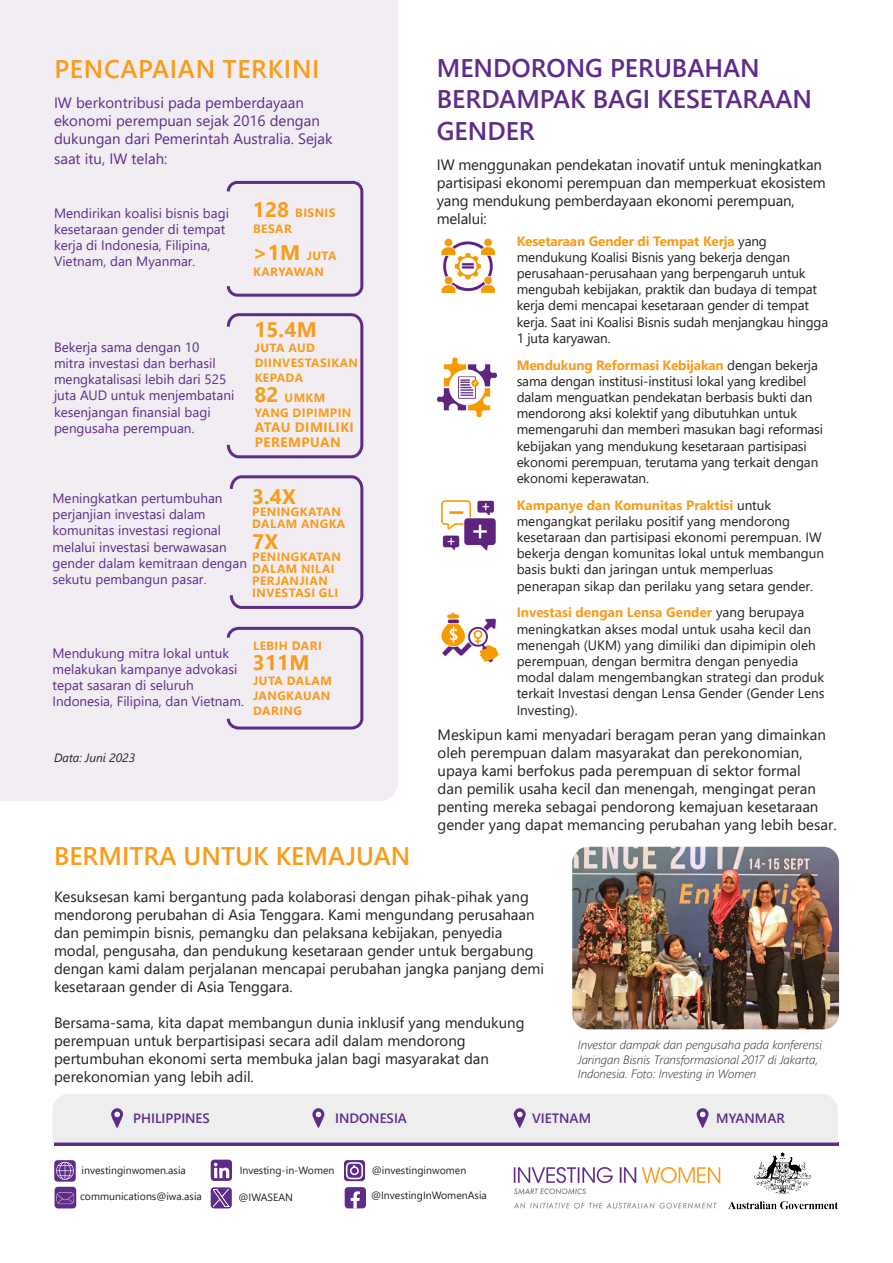
<style>
.page{position:relative;width:893px;height:1263px;background:#fff}
.page>*{position:absolute;margin:0;border:0;box-sizing:border-box;transform-origin:0 0}
.t1{font:600 25.5px/31.5px "Segoe UI";color:#5e2b89}
.Subheaders_style{font:600 25.5px "Segoe UI";color:#f89c1c}
.Subheaders_style-2{font:600 25.5px "Segoe UI";letter-spacing:.025em;color:#f89c1c}
.t2{font:700 21px "Segoe UI";letter-spacing:.02em;color:#f89c1c}
.Body_paragraph_style{font:15px/18px "Segoe UI";color:#231f20}
.t3{font:15px/18px "Segoe UI";color:#5e2b89}
.Body_paragraph_style_single_line{font:13.5px/16.2px "Segoe UI";letter-spacing:-.01em;color:#231f20}
.t4{font:13.5px/16.2px "Segoe UI";color:#5e2b89}
.t5{font:600 13.5px "Segoe UI";color:#5e2b89}
.t6{font:700 13.5px/15px "Segoe UI";letter-spacing:.035em;color:#f89c1c}
.Stats{font:700 12px/15px "Segoe UI";letter-spacing:.035em;color:#f89c1c}
.t7{font:italic 300 12px/14.4px "Segoe UI";color:#231f20}
.t8{font:italic 12px "Segoe UI";color:#231f20}
.t9{font:10.5px "Segoe UI";color:#231f20}
.s1{font-size:21px}
.s2{font-weight:700;color:#f89c1c}
</style>
<div class="page">
<div style="left:0;top:0;width:398px;height:801px;background:#f2edf3"></div>
<img style="left:572px;top:847px;width:267px;height:182px">
<img style="left:441px;top:238px;width:55px;height:56px">
<img style="left:437px;top:357px;width:61px;height:61px">
<img style="left:441px;top:500px;width:55px;height:51px">
<img style="left:441px;top:612px;width:58px;height:51px">
<div style="left:169px;top:639px;width:180px;height:82px;background:#f2edf3"></div>
<div style="left:227px;top:627px;width:136px;height:102px;border:3px solid #5e2b89;border-radius:10px"></div>
<div style="left:177px;top:193px;width:145px;height:92px;background:#f2edf3"></div>
<div style="left:227px;top:181px;width:136px;height:116px;border:3px solid #5e2b89;border-radius:9px"></div>
<svg style="left:204px;top:474px;width:161px;height:136px;background:#e9e2ed"></svg>
<svg style="left:207px;top:312px;width:158px;height:148px;background:#eae2ed"></svg>
<hr style="left:54px;top:1142px;width:785px;height:3px;background:#5e2b89">
<img style="left:513px;top:1167px;width:221px;height:43px">
<img style="left:727px;top:1152px;width:111px;height:57px">
<div style="left:53px;top:1094px;width:785px;height:48px;background:#eeeeef"></div>
<div style="left:211px;top:1187px;width:21px;height:21px;background:#5e2b89;border-radius:3px"></div>
<img style="left:213px;top:1190px;width:17px;height:17px">
<svg style="left:344px;top:1160px;width:21px;height:21px"></svg>
<svg style="left:346px;top:1162px;width:17px;height:17px"></svg>
<div style="left:211px;top:1159px;width:21px;height:22px;background:#5e2b89;border-radius:3px"></div>
<svg style="left:214px;top:1163px;width:15px;height:15px"></svg>
<div style="left:54px;top:1160px;width:22px;height:22px;background:#5e2b89;border-radius:4px"></div>
<svg style="left:56px;top:1162px;width:18px;height:18px"></svg>
<div style="left:345px;top:1187px;width:21px;height:21px;background:#5e2b89;border-radius:3px"></div>
<svg style="left:351px;top:1191px;width:9px;height:18px"></svg>
<div style="left:55px;top:1187px;width:21px;height:21px;background:#5e2b89;border-radius:4px"></div>
<svg style="left:56px;top:1192px;width:18px;height:13px"></svg>
<p class="Subheaders_style-2" style="left:54px;top:45px;width:267px">PENCAPAIAN TERKINI</p>
<p class="t3" style="left:54px;top:93px;width:280px">IW berkontribusi pada pemberdayaan ekonomi perempuan sejak 2016 dengan dukungan dari Pemerintah Australia. Sejak</p>
<p class="t3" style="left:54px;top:148px;width:115px">saat itu, IW telah:</p>
<p class="t4" style="left:54px;top:204px;width:176px">Mendirikan koalisi bisnis bagi kesetaraan gender di tempat kerja di Indonesia, Filipina,<br>Vietnam, dan Myanmar.</p>
<p class="t4" style="left:54px;top:338px;width:182px">Bekerja sama dengan 10<br>mitra investasi dan berhasil mengkatalisasi lebih dari 525 juta AUD untuk menjembatani kesenjangan finansial bagi pengusaha perempuan.</p>
<p class="Stats" style="left:253px;top:204px;width:84px;line-height:16.5px"><span class="s1">128</span> BISNIS<br>BESAR</p>
<p class="Stats" style="left:253px;top:246px;width:85px;line-height:16.5px"><span class="s1">&gt;1M</span> JUTA<br>KARYAWAN</p>
<p class="t2" style="left:254px;top:310px;width:64px">15.4M</p>
<p class="Stats" style="left:255px;top:340px;width:105px">JUTA AUD<br>DIINVESTASIKAN<br>KEPADA</p>
<p class="Stats" style="left:254px;top:389px;width:98px"><span class="s1">82</span> UMKM<br>YANG DIPIMPIN</p>
<p class="t6" style="left:255px;top:418px;width:101px">ATAU DIMILIKI<br>PEREMPUAN</p>
<p class="t2" style="left:252px;top:477px;width:45px">3.4X</p>
<p class="Stats" style="left:252px;top:505px;width:95px;line-height:12px">PENINGKATAN<br>DALAM ANGKA</p>
<p class="t4" style="left:52px;top:489px;width:196px">Meningkatkan pertumbuhan perjanjian investasi dalam komunitas investasi regional melalui investasi berwawasan gender dalam kemitraan dengan sekutu pembangun pasar.</p>
<p class="t2" style="left:252px;top:522px;width:28px">7X</p>
<p class="Stats" style="left:252px;top:550px;width:90px;line-height:12px">PENINGKATAN<br>DALAM NILAI<br>PERJANJIAN<br>INVESTASI GLI</p>
<p class="t4" style="left:52px;top:644px;width:193px">Mendukung mitra lokal untuk melakukan kampanye advokasi tepat sasaran di seluruh<br>Indonesia, Filipina, dan Vietnam.</p>
<p class="Stats" style="left:253px;top:637px;width:70px">LEBIH DARI</p>
<p class="t2" style="left:253px;top:642px;width:58px">311M</p>
<p class="Stats" style="left:253px;top:672px;width:80px">JUTA DALAM<br>JANGKAUAN<br>DARING</p>
<p class="t8" style="left:54px;top:746px;width:83px">Data: Juni 2023</p>
<p class="t1" style="left:437px;top:50px;width:377px">MENDORONG PERUBAHAN<br>BERDAMPAK BAGI KESETARAAN<br>GENDER</p>
<p class="Body_paragraph_style" style="left:437px;top:154px;width:390px">IW menggunakan pendekatan inovatif untuk meningkatkan partisipasi ekonomi perempuan dan memperkuat ekosistem yang mendukung pemberdayaan ekonomi perempuan, melalui:</p>
<p class="Body_paragraph_style_single_line" style="left:517px;top:231px;width:313px"><span class="s2">Kesetaraan Gender di Tempat Kerja</span> yang mendukung Koalisi Bisnis yang bekerja dengan perusahaan-perusahaan yang berpengaruh untuk mengubah kebijakan, praktik dan budaya di tempat kerja demi mencapai kesetaraan gender di tempat kerja. Saat ini Koalisi Bisnis sudah menjangkau hingga 1 juta karyawan.</p>
<p class="Body_paragraph_style_single_line" style="left:517px;top:355px;width:308px"><span class="s2">Mendukung Reformasi Kebijakan</span> dengan bekerja sama dengan institusi-institusi lokal yang kredibel dalam menguatkan pendekatan berbasis bukti dan mendorong aksi kolektif yang dibutuhkan untuk memengaruhi dan memberi masukan bagi reformasi kebijakan yang mendukung kesetaraan partisipasi ekonomi perempuan, terutama yang terkait dengan ekonomi keperawatan.</p>
<p class="Body_paragraph_style_single_line" style="left:517px;top:495px;width:309px"><span class="s2">Kampanye dan Komunitas Praktisi</span> untuk mengangkat perilaku positif yang mendorong kesetaraan dan partisipasi ekonomi perempuan. IW bekerja dengan komunitas lokal untuk membangun basis bukti dan jaringan untuk memperluas penerapan sikap dan perilaku yang setara gender.</p>
<p class="Body_paragraph_style_single_line" style="left:517px;top:603px;width:309px"><span class="s2">Investasi dengan Lensa Gender</span> yang berupaya meningkatkan akses modal untuk usaha kecil dan menengah (UKM) yang dimiliki dan dipimipin oleh perempuan, dengan bermitra dengan penyedia modal dalam mengembangkan strategi dan produk terkait Investasi dengan Lensa Gender (Gender Lens Investing).</p>
<p class="Body_paragraph_style" style="left:438px;top:724px;width:400px">Meskipun kami menyadari beragam peran yang dimainkan oleh perempuan dalam masyarakat dan perekonomian, upaya kami berfokus pada perempuan di sektor formal<br>dan pemilik usaha kecil dan menengah, mengingat peran penting mereka sebagai pendorong kemajuan kesetaraan gender yang dapat memancing perubahan yang lebih besar.</p>
<p class="Subheaders_style" style="left:54px;top:832px;width:358px">BERMITRA UNTUK KEMAJUAN</p>
<p class="Body_paragraph_style" style="left:54px;top:887px;width:492px">Kesuksesan kami bergantung pada kolaborasi dengan pihak-pihak yang mendorong perubahan di Asia Tenggara. Kami mengundang perusahaan dan pemimpin bisnis, pemangku dan pelaksana kebijakan, penyedia modal, pengusaha, dan pendukung kesetaraan gender untuk bergabung dengan kami dalam perjalanan mencapai perubahan jangka panjang demi kesetaraan gender di Asia Tenggara.</p>
<p class="Body_paragraph_style" style="left:54px;top:1013px;width:472px">Bersama-sama, kita dapat membangun dunia inklusif yang mendukung perempuan untuk berpartisipasi secara adil dalam mendorong pertumbuhan ekonomi serta membuka jalan bagi masyarakat dan perekonomian yang lebih adil.</p>
<p class="t7" style="left:578px;top:1036px;width:246px">Investor dampak dan pengusaha pada konferensi<br>Jaringan Bisnis Transformasional 2017 di Jakarta,<br>Indonesia. Foto: Investing in Women</p>
<p class="t5" style="left:133px;top:1105px;width:78px">PHILIPPINES</p>
<p class="t5" style="left:335px;top:1105px;width:73px">INDONESIA</p>
<p class="t5" style="left:532px;top:1105px;width:60px">VIETNAM</p>
<p class="t5" style="left:716px;top:1105px;width:70px">MYANMAR</p>
<p class="t9" style="left:240px;top:1160px;width:96px">Investing-in-Women</p>
<p class="t9" style="left:239px;top:1187px;width:56px">@IWASEAN</p>
<p class="t9" style="left:371px;top:1186px;width:117px">@InvestingInWomenAsia</p>
<p class="t9" style="left:82px;top:1160px;width:106px">investinginwomen.asia</p>
<p class="t9" style="left:372px;top:1160px;width:96px">@investinginwomen</p>
<p class="t9" style="left:80px;top:1186px;width:123px">communications@iwa.asia</p>
</div>
